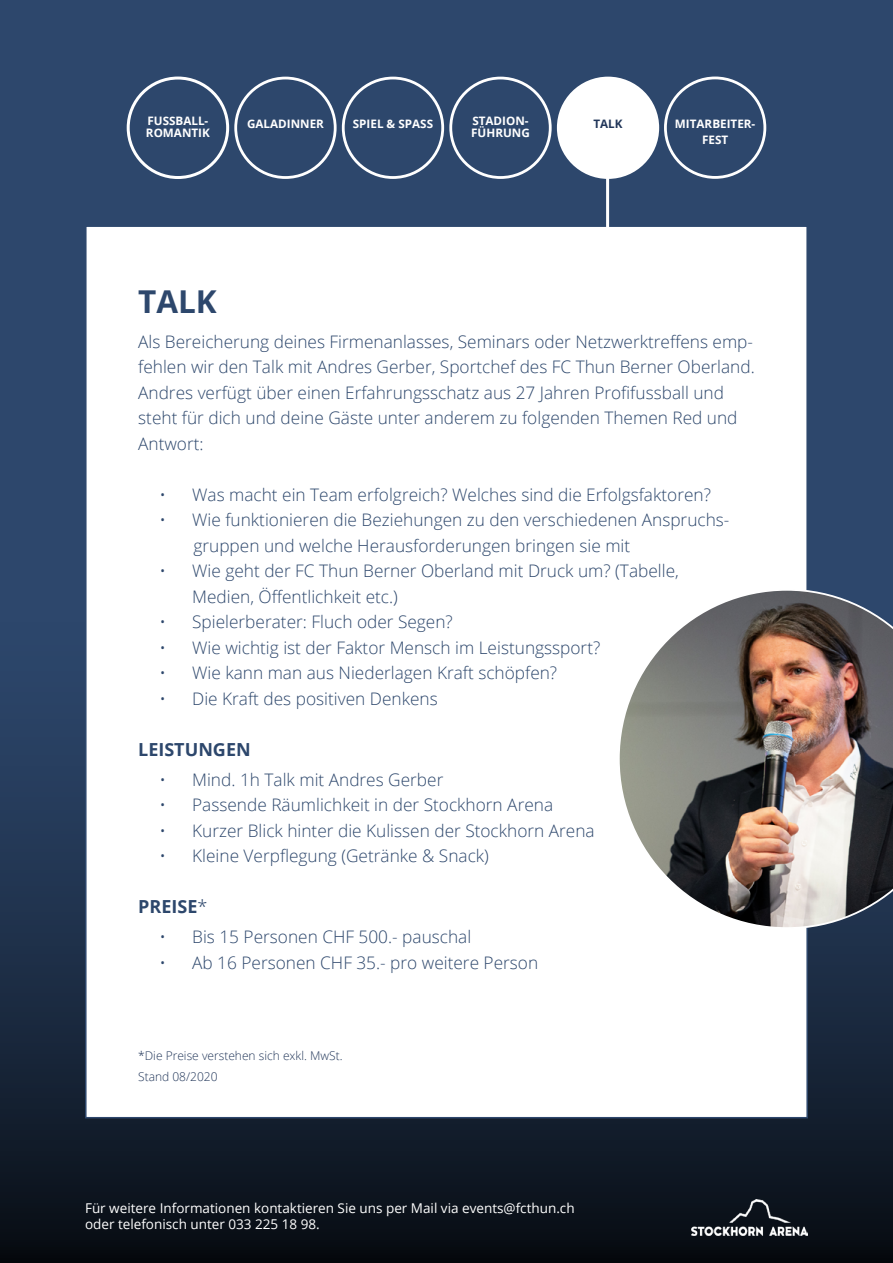
<style>
.page{position:relative;width:893px;height:1263px;background:#2d476c}
.page>*{position:absolute;margin:0;border:0;box-sizing:border-box;transform-origin:0 0}
.t1{font:700 31.5px "Open Sans";color:#2d476c}
.t2{font:700 18px "Open Sans";color:#2d476c}
.t3{font:300 17.25px/25.5px "Open Sans";color:#2d476c}
.t4{font:13.5px/16.4px "Open Sans";color:#fff}
.t5{font:300 12px/21px "Open Sans";color:#213659}
.t6{font:700 11.7px/12.8px "Open Sans";color:#fff}
.t7{font:700 11.7px "Open Sans";color:#213659}
.s1{font-weight:300}
</style>
<div class="page">
<div style="left:0;top:608px;width:893px;height:655px;background:linear-gradient(to bottom,#304d75,#0a1019)"></div>
<div style="left:85px;top:225px;width:723px;height:893px;background:#fff;border:2px solid #2d476c"></div>
<img style="left:691px;top:1199px;width:117px;height:36px">
<img style="left:619px;top:589px;width:274px;height:340px">
<div style="left:127px;top:77px;width:102px;height:102px;border:3px solid #fff;border-radius:50%"></div>
<div style="left:234px;top:77px;width:103px;height:102px;border:3px solid #fff;border-radius:50%"></div>
<div style="left:342px;top:77px;width:102px;height:102px;border:3px solid #fff;border-radius:50%"></div>
<div style="left:449px;top:77px;width:103px;height:102px;border:3px solid #fff;border-radius:50%"></div>
<div style="left:558px;top:78px;width:100px;height:99px;background:#fff;border-radius:50%"></div>
<div style="left:557px;top:77px;width:102px;height:102px;border:3px solid #fff;border-radius:50%"></div>
<hr style="left:606px;top:171px;width:3px;height:111px;background:#fff">
<div style="left:664px;top:77px;width:102px;height:102px;border:3px solid #fff;border-radius:50%"></div>
<p class="t6" style="left:146px;top:114px;width:65px">FUSSBALL-<br>ROMANTIK</p>
<p class="t6" style="left:247px;top:117px;width:78px">GALADINNER</p>
<p class="t6" style="left:353px;top:117px;width:82px">SPIEL &amp; SPASS</p>
<p class="t6" style="left:471px;top:114px;width:60px">STADION-<br>FÜHRUNG</p>
<p class="t7" style="left:593px;top:116px;width:31px">TALK</p>
<p class="t6" style="left:675px;top:115px;width:82px;line-height:16.4px;text-align:center">MITARBEITER-<br>FEST</p>
<h1 class="t1" style="left:138px;top:280px;width:80px">TALK</h1>
<p class="t3" style="left:138px;top:328px;width:618px">Als Bereicherung deines Firmenanlasses, Seminars oder Netzwerktreffens emp&shy;fehlen wir den Talk mit Andres Gerber, Sportchef des FC Thun Berner Oberland.<br>Andres verfügt über einen Erfahrungsschatz aus 27 Jahren Profifussball und steht für dich und deine Gäste unter anderem zu folgenden Themen Red und Antwort:</p>
<p class="t3" style="left:159px;top:481px;width:553px">• Was macht ein Team erfolgreich? Welches sind die Erfolgsfaktoren?</p>
<p class="t3" style="left:193px;top:507px;width:537px;text-indent:-34px">• Wie funktionieren die Beziehungen zu den verschiedenen Anspruchs&shy;gruppen und welche Herausforderungen bringen sie mit</p>
<p class="t3" style="left:192px;top:558px;width:488px;text-indent:-33px">• Wie geht der FC Thun Berner Oberland mit Druck um? (Tabelle,<br>Medien, Öffentlichkeit etc.)</p>
<p class="t3" style="left:159px;top:609px;width:295px">• Spielerberater: Fluch oder Segen?</p>
<p class="t3" style="left:159px;top:634px;width:442px">• Wie wichtig ist der Faktor Mensch im Leistungssport?</p>
<p class="t3" style="left:159px;top:660px;width:399px">• Wie kann man aus Niederlagen Kraft schöpfen?</p>
<p class="t3" style="left:159px;top:685px;width:280px">• Die Kraft des positiven Denkens</p>
<p class="t2" style="left:138px;top:737px;width:114px">LEISTUNGEN</p>
<p class="t3" style="left:159px;top:766px;width:285px">• Mind. 1h Talk mit Andres Gerber</p>
<p class="t3" style="left:159px;top:792px;width:395px">• Passende Räumlichkeit in der Stockhorn Arena</p>
<p class="t3" style="left:159px;top:817px;width:437px">• Kurzer Blick hinter die Kulissen der Stockhorn Arena</p>
<p class="t3" style="left:159px;top:843px;width:331px">• Kleine Verpflegung (Getränke &amp; Snack)</p>
<p class="t2" style="left:138px;top:894px;width:71px">PREISE<span class="s1">*</span></p>
<p class="t3" style="left:159px;top:924px;width:313px">• Bis 15 Personen CHF 500.- pauschal</p>
<p class="t3" style="left:159px;top:949px;width:380px">• Ab 16 Personen CHF 35.- pro weitere Person</p>
<p class="t5" style="left:138px;top:1045px;width:206px">*Die Preise verstehen sich exkl. MwSt.<br>Stand 08/2020</p>
<p class="t4" style="left:85px;top:1199px;width:491px">Für weitere Informationen kontaktieren Sie uns per Mail via events@fcthun.ch oder telefonisch unter 033 225 18 98.</p>
</div>
